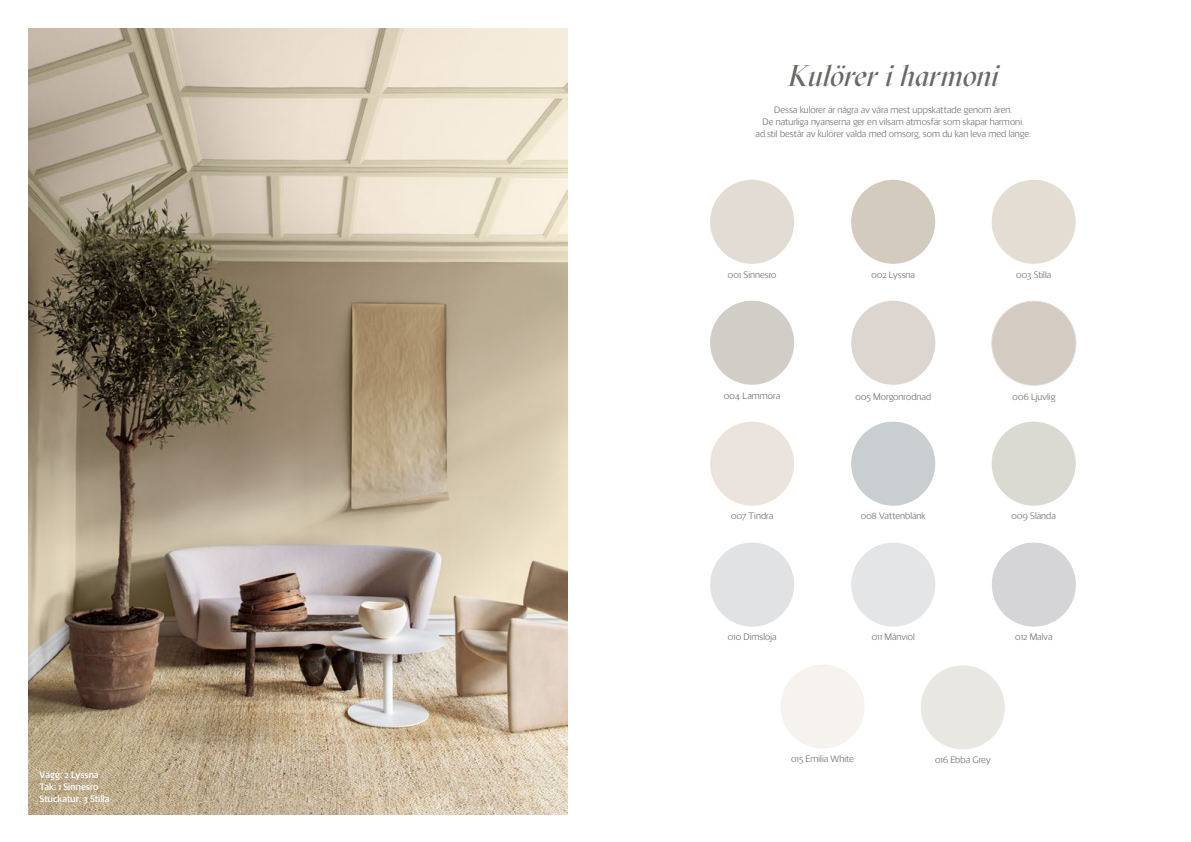
<style>
.page{position:relative;width:1191px;height:842px;background:#fff}
.page>*{position:absolute;margin:0;border:0;box-sizing:border-box;transform-origin:0 0}
.t1{font:italic 30px "GT Sectra Display";color:#686864}
.t2{font:300 10px/12px "Alcro Sans New";letter-spacing:.005em;color:#686864;text-align:center}
.t3{font:500 10px/12px "Alcro Sans New";letter-spacing:.005em;color:#fff}
</style>
<div class="page">
<img style="left:28px;top:28px;width:539px;height:786px">
<div style="left:920px;top:665px;width:84px;height:84px;background:#e9e7e2;border-radius:50%"></div>
<div style="left:780px;top:664px;width:84px;height:85px;background:#f6f3ee;border-radius:50%"></div>
<div style="left:991px;top:180px;width:84px;height:84px;background:#e4ddd3;border-radius:50%"></div>
<div style="left:851px;top:543px;width:84px;height:84px;background:#e4e5e6;border-radius:50%"></div>
<div style="left:710px;top:543px;width:84px;height:84px;background:#e1e2e3;border-radius:50%"></div>
<div style="left:991px;top:543px;width:84px;height:84px;background:#d5d4d6;border-radius:50%"></div>
<div style="left:710px;top:422px;width:84px;height:84px;background:#eae3de;border-radius:50%"></div>
<div style="left:851px;top:422px;width:84px;height:84px;background:#c9ced0;border-radius:50%"></div>
<div style="left:710px;top:301px;width:84px;height:84px;background:#d1cec8;border-radius:50%"></div>
<div style="left:991px;top:301px;width:84px;height:84px;background:#d4ccc2;border-radius:50%"></div>
<div style="left:991px;top:422px;width:84px;height:84px;background:#dad9d2;border-radius:50%"></div>
<div style="left:710px;top:180px;width:84px;height:84px;background:#e2dcd4;border-radius:50%"></div>
<div style="left:851px;top:180px;width:84px;height:84px;background:#d3cbbe;border-radius:50%"></div>
<div style="left:851px;top:301px;width:84px;height:84px;background:#dcd5d0;border-radius:50%"></div>
<p class="t3" style="left:40px;top:768px;width:71px">Vägg: 2 Lyssna<br>Tak: 1 Sinnesro<br>Stuckatur: 3 Stilla</p>
<h1 class="t1" style="left:788px;top:56px;width:215px">Kulörer i harmoni</h1>
<p class="t2" style="left:755px;top:103px;width:277px">Dessa kulörer är några av våra mest uppskattade genom åren.<br>De naturliga nyanserna ger en vilsam atmosfär som skapar harmoni. ad.stil består av kulörer valda med omsorg, som du kan leva med länge.</p>
<p class="t2" style="left:727px;top:268px;width:50px">001 Sinnesro</p>
<p class="t2" style="left:871px;top:268px;width:45px">002 Lyssna</p>
<p class="t2" style="left:1016px;top:268px;width:36px">003 Stilla</p>
<p class="t2" style="left:724px;top:389px;width:58px">004 Lammöra</p>
<p class="t2" style="left:1012px;top:390px;width:44px">006 Ljuvlig</p>
<p class="t2" style="left:855px;top:390px;width:77px">005 Morgonrodnad</p>
<p class="t2" style="left:731px;top:510px;width:44px">007 Tindra</p>
<p class="t2" style="left:860px;top:510px;width:67px">008 Vattenblänk</p>
<p class="t2" style="left:1011px;top:510px;width:46px">009 Slända</p>
<p class="t2" style="left:727px;top:631px;width:50px">010 Dimslöja</p>
<p class="t2" style="left:871px;top:631px;width:45px">011 Månviol</p>
<p class="t2" style="left:1015px;top:631px;width:39px">012 Malva</p>
<p class="t2" style="left:791px;top:753px;width:64px">015 Emilia White</p>
<p class="t2" style="left:935px;top:753px;width:57px">016 Ebba Grey</p>
</div>
